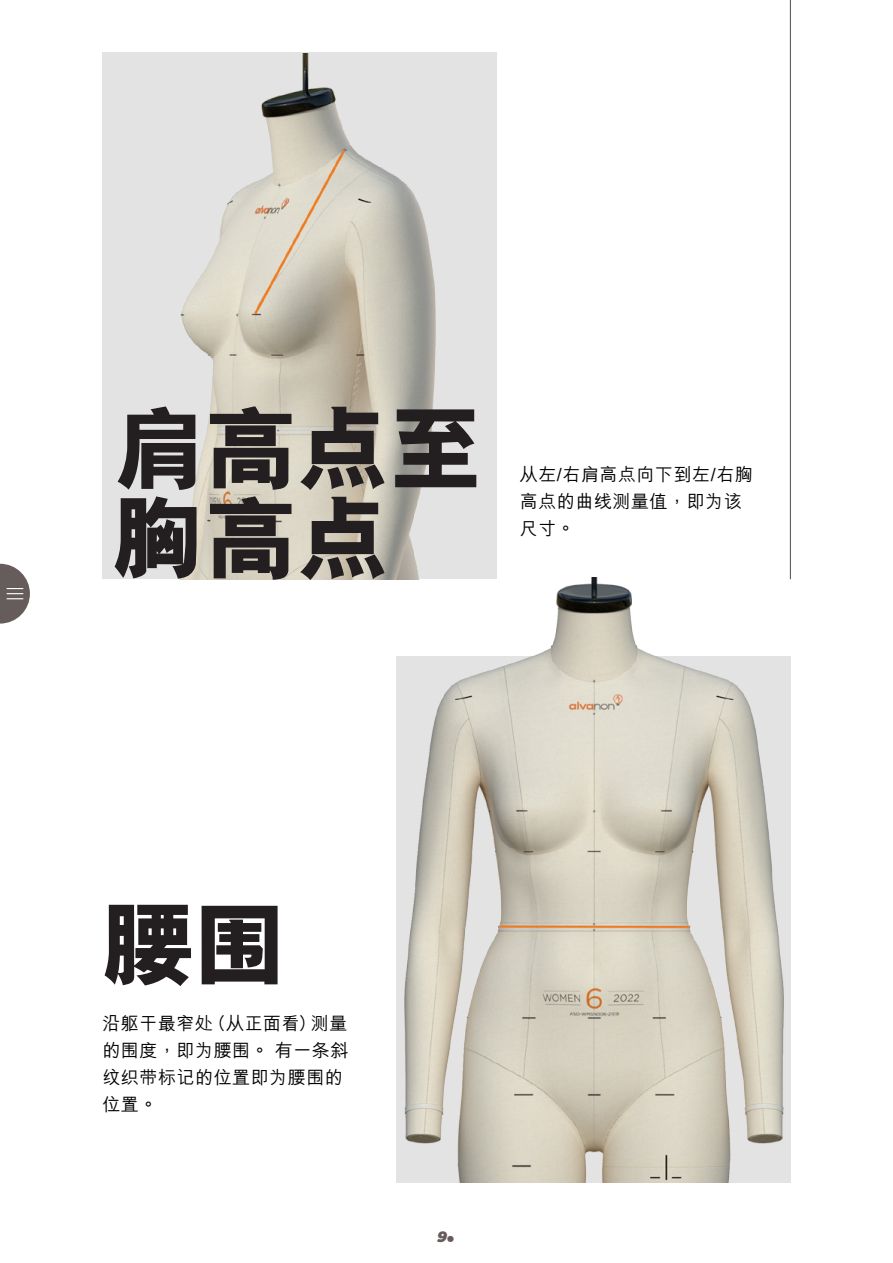
<style>
.page{position:relative;width:893px;height:1263px;background:#fff}
.page>*{position:absolute;margin:0;border:0;box-sizing:border-box;transform-origin:0 0}
.t1{font:800 92.25px/90px "M Hei HKS";color:#231f20}
.t2{font:500 18px/27px "M Hei HKS";letter-spacing:.03em;color:#000}
.t3{font:italic 900 15px "Gotham";color:#655c5b}
.s1{font-family:"Futura";font-weight:700;font-style:normal;font-size:30px}
</style>
<div class="page">
<div style="left:102px;top:53px;width:395px;height:526px;background:#e3e3e3"></div>
<hr style="left:790px;top:0;width:1px;height:579px;background:#655c5b">
<img style="left:180px;top:53px;width:256px;height:526px">
<div style="left:397px;top:656px;width:394px;height:526px;background:#e3e3e3"></div>
<img style="left:402px;top:578px;width:382px;height:604px">
<svg style="left:0;top:564px;width:30px;height:60px"></svg>
<h1 class="t1" style="left:113px;top:405px;width:370px">肩高點至胸高點</h1>
<p class="t2" style="left:520px;top:459px;width:235px">從左/右肩高點向下到左/右胸高點的曲線測量值，即為該尺寸。</p>
<h1 class="t1" style="left:102px;top:901px;width:186px">腰圍</h1>
<p class="t2" style="left:102px;top:1008px;width:248px">沿軀幹最窄處（從正面看）測量的圍度，即為腰圍。 有一條斜紋織帶標記的位置即為腰圍的位置。</p>
<p class="t3" style="left:437px;top:1228px;width:20px">9<span class="s1">.</span></p>
</div>
